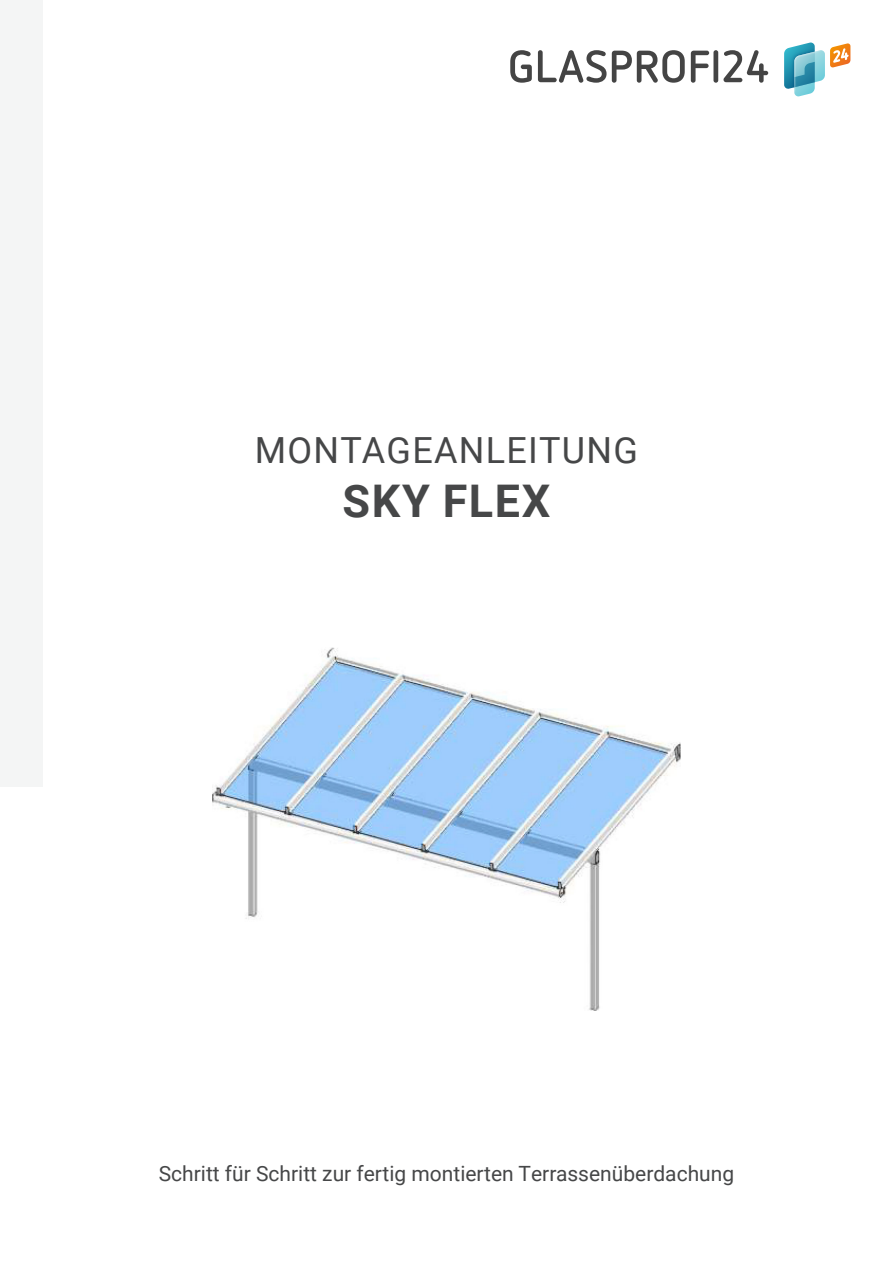
<style>
.page{position:relative;width:893px;height:1263px;background:#fff}
.page>*{position:absolute;margin:0;border:0;box-sizing:border-box;transform-origin:0 0}
.t1{font:700 45px "Roboto";letter-spacing:.035em;color:#464748}
.t2{font:36px "Roboto";letter-spacing:.035em;color:#464748}
.t3{font:21px "Roboto";color:#464748}
</style>
<div class="page">
<div style="left:0;top:0;width:43px;height:787px;background:#f4f5f5"></div>
<svg style="left:784px;top:43px;width:66px;height:53px"></svg>
<svg style="left:510px;top:50px;width:258px;height:33px"></svg>
<img style="left:213px;top:648px;width:467px;height:362px">
<p class="t2" style="left:255px;top:425px;width:385px">MONTAGEANLEITUNG</p>
<p class="t1" style="left:343px;top:469px;width:209px">SKY FLEX</p>
<p class="t3" style="left:159px;top:1158px;width:577px">Schritt für Schritt zur fertig montierten Terrassenüberdachung</p>
</div>
